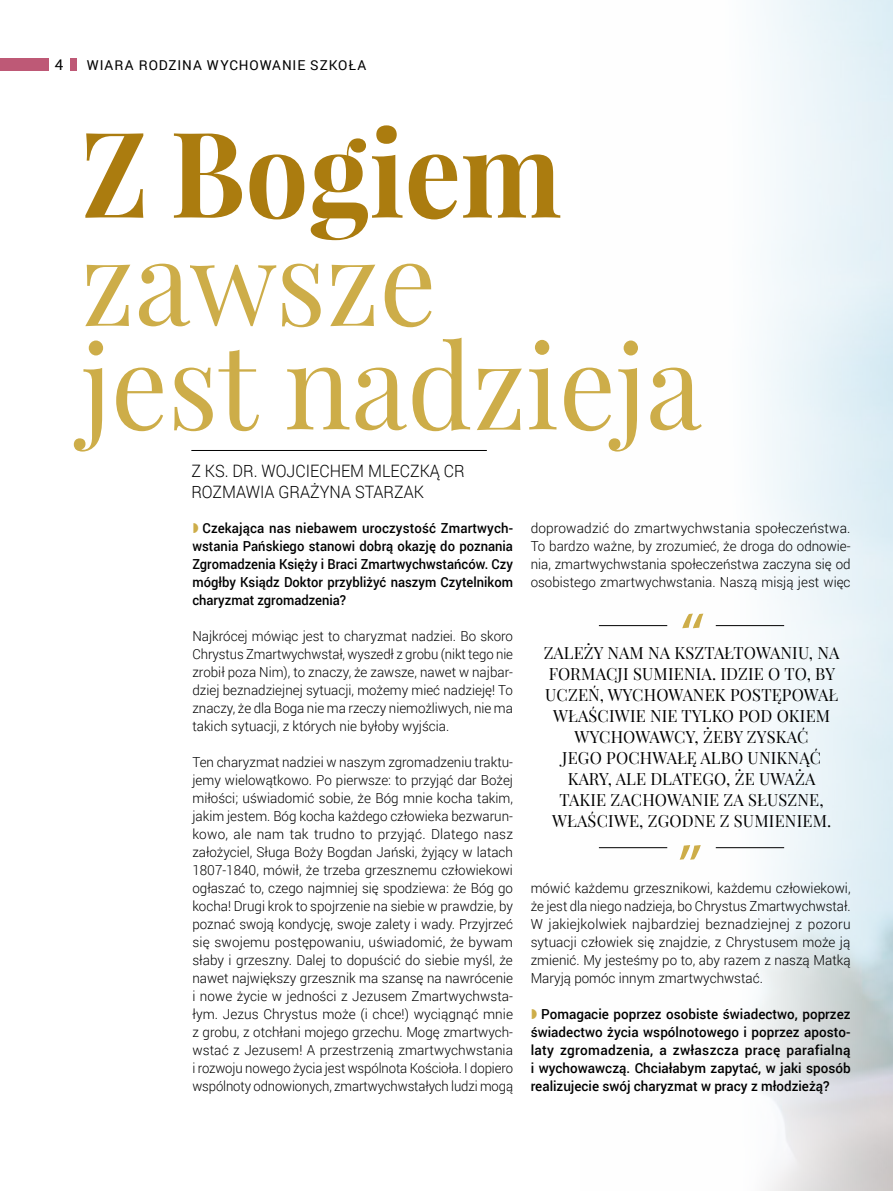
<style>
.page{position:relative;width:893px;height:1191px;background:#fff}
.page>*{position:absolute;margin:0;border:0;box-sizing:border-box;transform-origin:0 0}
.t1{font:700 119.1px "Playfair Display";color:#ab7c0f;scale:.94 1}
.t2{font:117.15px/103.9px "Playfair Display";color:#cdad49;scale:.96 1}
.t3{font:300 17.1px/20.4px "Roboto";color:#000;scale:.94 1}
.t4{font:16.5px/21px "Playfair Display SC";letter-spacing:.01em;color:#000;text-align:center}
.t5{font:16.5px "Ek Mukta";color:#000}
.t6{font:300 13.8px/18px "Roboto";color:#000;text-align:justify}
.t7{font:500 13.8px/18px "Roboto";color:#000;text-align:justify}
.t8{font:500 13.8px/18px "Roboto";color:#000;text-align:justify;scale:.96 1}
.t9{font:13.65px "Roboto";letter-spacing:.07em;color:#000}
</style>
<div class="page">
<div style="left:70px;top:58px;width:7px;height:13px;background:#be5976"></div>
<div style="left:0;top:58px;width:49px;height:13px;background:#be5976"></div>
<svg style="left:682px;top:613px;width:21px;height:15px"></svg>
<hr style="left:599px;top:625px;width:68px;height:1px;background:#000">
<hr style="left:716px;top:625px;width:68px;height:1px;background:#000">
<svg style="left:680px;top:845px;width:21px;height:14px"></svg>
<hr style="left:716px;top:847px;width:68px;height:1px;background:#000">
<hr style="left:599px;top:847px;width:68px;height:1px;background:#000">
<hr style="left:191px;top:450px;width:296px;height:1px;background:#000">
<p class="t5" style="left:55px;top:54px;width:10px">4</p>
<p class="t9" style="left:87px;top:56px;width:281px">WIARA RODZINA WYCHOWANIE SZKOŁA</p>
<h1 class="t1" style="left:81px;top:98px;width:513px">Z Bogiem</h1>
<h2 class="t2" style="left:81px;top:229px;width:648px">zawsze<br>jest nadzieja</h2>
<p class="t3" style="left:191px;top:460px;width:292px">Z KS. DR. WOJCIECHEM MLECZKĄ CR<br>ROZMAWIA GRAŻYNA STARZAK</p>
<p class="t8" style="left:192px;top:519px;width:335px;text-indent:10px">Czekająca nas niebawem uroczystość Zmartwych&shy;wstania Pańskiego stanowi dobrą okazję do poznania Zgromadzenia Księży i Braci Zmartwychwstańców. Czy mógłby Ksiądz Doktor przybliżyć naszym Czytelnikom charyzmat zgromadzenia?</p>
<p class="t6" style="left:192px;top:627px;width:322px">Najkrócej mówiąc jest to charyzmat nadziei. Bo skoro Chrystus Zmartwychwstał, wyszedł z grobu (nikt tego nie zrobił poza Nim), to znaczy, że zawsze, nawet w najbar&shy;dziej beznadziejnej sytuacji, możemy mieć nadzieję! To znaczy, że dla Boga nie ma rzeczy niemożliwych, nie ma takich sytuacji, z których nie byłoby wyjścia.</p>
<p class="t6" style="left:192px;top:753px;width:322px">Ten charyzmat nadziei w naszym zgromadzeniu traktu&shy;jemy wielowątkowo. Po pierwsze: to przyjąć dar Bożej miłości; uświadomić sobie, że Bóg mnie kocha takim, jakim jestem. Bóg kocha każdego człowieka bezwarun&shy;kowo, ale nam tak trudno to przyjąć. Dlatego nasz założyciel, Sługa Boży Bogdan Jański, żyjący w latach 1807-1840, mówił, że trzeba grzesznemu człowiekowi ogłaszać to, czego najmniej się spodziewa: że Bóg go kocha! Drugi krok to spojrzenie na siebie w prawdzie, by poznać swoją kondycję, swoje zalety i wady. Przyjrzeć się swojemu postępowaniu, uświadomić, że bywam słaby i grzeszny. Dalej to dopuścić do siebie myśl, że nawet największy grzesznik ma szansę na nawrócenie i nowe życie w jedności z Jezusem Zmartwychwsta&shy;łym. Jezus Chrystus może (i chce!) wyciągnąć mnie z grobu, z otchłani mojego grzechu. Mogę zmartwych&shy;wstać z Jezusem! A przestrzenią zmartwychwstania i rozwoju nowego życia jest wspólnota Kościoła. I dopiero wspólnoty odnowionych, zmartwychwstałych ludzi mogą</p>
<p class="t6" style="left:531px;top:519px;width:321px">doprowadzić do zmartwychwstania społeczeństwa.<br>To bardzo ważne, by zrozumieć, że droga do odnowie&shy;nia, zmartwychwstania społeczeństwa zaczyna się od osobistego zmartwychwstania. Naszą misją jest więc</p>
<p class="t4" style="left:544px;top:642px;width:297px">ZALEŻY NAM NA KSZTAŁTOWANIU, NA<br>FORMACJI SUMIENIA. IDZIE O TO, BY<br>UCZEŃ, WYCHOWANEK POSTĘPOWAŁ<br>WŁAŚCIWIE NIE TYLKO POD OKIEM<br>WYCHOWAWCY, ŻEBY ZYSKAĆ<br>JEGO POCHWAŁĘ ALBO UNIKNĄĆ<br>KARY, ALE DLATEGO, ŻE UWAŻA<br>TAKIE ZACHOWANIE ZA SŁUSZNE,<br>WŁAŚCIWE, ZGODNE Z SUMIENIEM.</p>
<p class="t6" style="left:531px;top:879px;width:321px">mówić każdemu grzesznikowi, każdemu człowiekowi, że jest dla niego nadzieja, bo Chrystus Zmartwychwstał.<br>W jakiejkolwiek najbardziej beznadziejnej z pozoru sytuacji człowiek się znajdzie, z Chrystusem może ją zmienić. My jesteśmy po to, aby razem z naszą Matką Maryją pomóc innym zmartwychwstać.</p>
<p class="t7" style="left:531px;top:1005px;width:321px;text-indent:10px">Pomagacie poprzez osobiste świadectwo, poprzez świadectwo życia wspólnotowego i poprzez aposto&shy;laty zgromadzenia, a zwłaszcza pracę parafialną i wychowawczą. Chciałabym zapytać, w jaki sposób realizujecie swój charyzmat w pracy z młodzieżą?</p>
</div>
